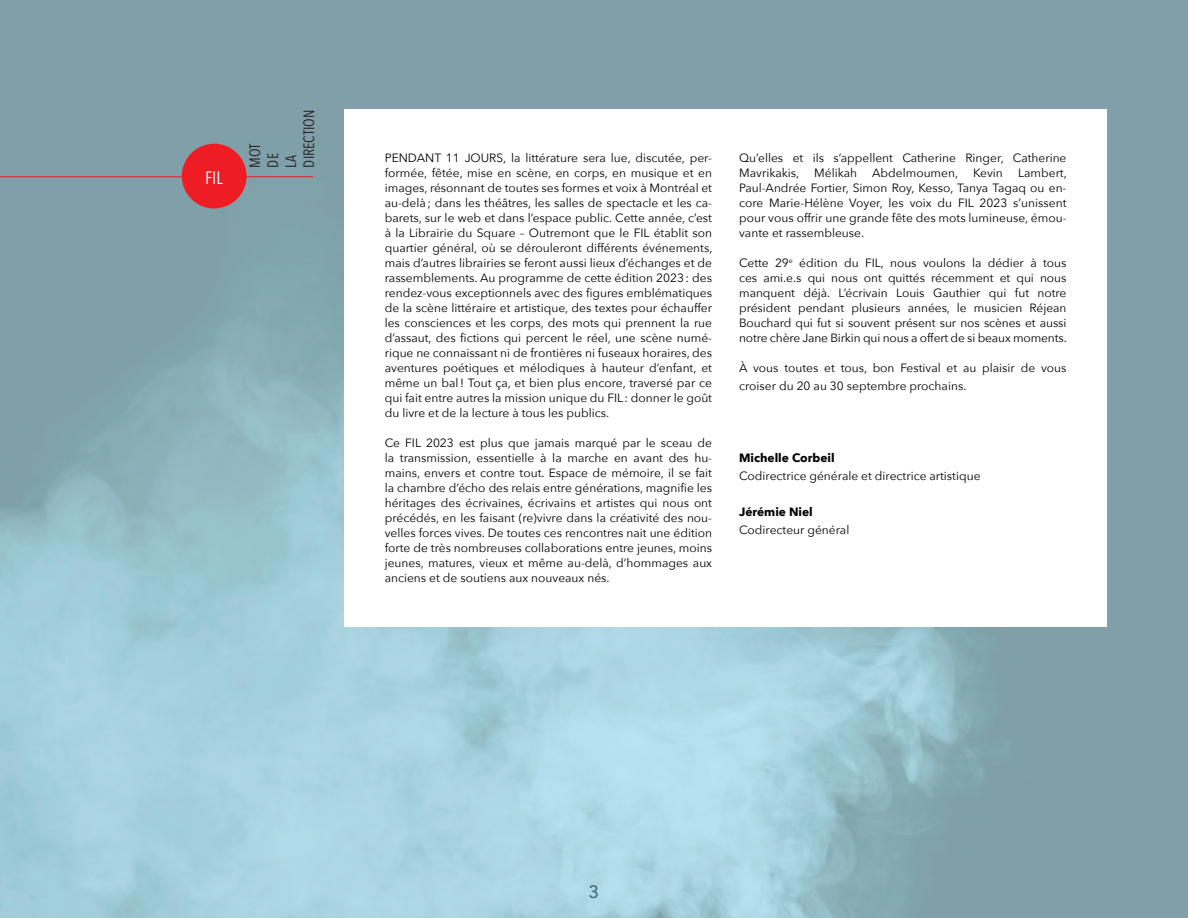
<style>
.page{position:relative;width:1188px;height:918px;background:#fff}
.page>*{position:absolute;margin:0;border:0;box-sizing:border-box;transform-origin:0 0}
.t1{font:18px "Avenir Next Condensed";color:#fff}
.t2{font:500 18px "Avenir Next";color:#231f20}
.t3{font:15px/18px "Avenir Next Condensed";color:#231f20}
.t4{font:12px/15px "Avenir Next";color:#000001;text-align:justify}
.t5{font:700 12px "Avenir Next";color:#000001}
</style>
<div class="page">
<img style="left:0;top:0;width:1188px;height:918px">
<div style="left:344px;top:109px;width:763px;height:517px;background:#fff"></div>
<div style="left:182px;top:144px;width:65px;height:64px;background:#ee1d23;border-radius:50%"></div>
<hr style="left:0;top:176px;width:313px;height:1px;background:#ee1d23">
<h1 class="t1" style="left:205px;top:163px;width:19px">FIL</h1>
<p class="t3" style="left:245px;top:168px;width:59px;rotate:-90deg">MOT<br>DE<br>LA<br>DIRECTION</p>
<p class="t4" style="left:385px;top:149px;width:329px">PENDANT 11 JOURS, la littérature sera lue, discutée, per&shy;formée, fêtée, mise en scène, en corps, en musique et en images, résonnant de toutes ses formes et voix à Montréal et au-delà; dans les théâtres, les salles de spectacle et les ca&shy;barets, sur le web et dans l’espace public. Cette année, c’est à la Librairie du Square – Outremont que le FIL établit son quartier général, où se dérouleront différents événements, mais d’autres librairies se feront aussi lieux d’échanges et de rassemblements. Au programme de cette édition 2023: des rendez-vous exceptionnels avec des figures emblématiques de la scène littéraire et artistique, des textes pour échauffer les consciences et les corps, des mots qui prennent la rue d’assaut, des fictions qui percent le réel, une scène numé&shy;rique ne connaissant ni de frontières ni fuseaux horaires, des aventures poétiques et mélodiques à hauteur d’enfant, et même un bal! Tout ça, et bien plus encore, traversé par ce qui fait entre autres la mission unique du FIL: donner le goût du livre et de la lecture à tous les publics.</p>
<p class="t4" style="left:385px;top:434px;width:329px">Ce FIL 2023 est plus que jamais marqué par le sceau de la transmission, essentielle à la marche en avant des hu&shy;mains, envers et contre tout. Espace de mémoire, il se fait la chambre d’écho des relais entre générations, magnifie les héritages des écrivaines, écrivains et artistes qui nous ont précédés, en les faisant (re)vivre dans la créativité des nou&shy;velles forces vives. De toutes ces rencontres nait une édition forte de très nombreuses collaborations entre jeunes, moins jeunes, matures, vieux et même au-delà, d’hommages aux anciens et de soutiens aux nouveaux nés.</p>
<p class="t4" style="left:739px;top:149px;width:329px">Qu’elles et ils s’appellent Catherine Ringer, Catherine<br>Mavrikakis, Mélikah Abdelmoumen, Kevin</p>
<p class="t4" style="left:739px;top:164px;width:329px;text-indent:279px">Lambert, Paul-Andrée Fortier, Simon Roy, Kesso, Tanya Tagaq ou en&shy;core Marie-Hélène Voyer, les voix du FIL 2023 s’unissent pour vous offrir une grande fête des mots lumineuse, émou&shy;vante et rassembleuse.</p>
<p class="t4" style="left:739px;top:254px;width:329px">Cette 29<sup>e</sup> édition du FIL, nous voulons la dédier à tous ces ami.e.s qui nous ont quittés récemment et qui nous manquent déjà. L’écrivain Louis Gauthier qui fut notre président pendant plusieurs années, le musicien Réjean Bouchard qui fut si souvent présent sur nos scènes et aussi notre chère Jane Birkin qui nous a offert de si beaux moments.</p>
<p class="t4" style="left:739px;top:358px;width:329px;line-height:18px">À vous toutes et tous, bon Festival et au plaisir de vous croiser du 20 au 30 septembre prochains.</p>
<p class="t5" style="left:739px;top:447px;width:97px">Michelle Corbeil</p>
<p class="t4" style="left:739px;top:467px;width:243px">Codirectrice générale et directrice artistique</p>
<p class="t5" style="left:739px;top:501px;width:75px">Jérémie Niel</p>
<p class="t4" style="left:739px;top:521px;width:112px">Codirecteur général</p>
<h1 class="t2" style="left:589px;top:877px;width:12px">3</h1>
</div>
